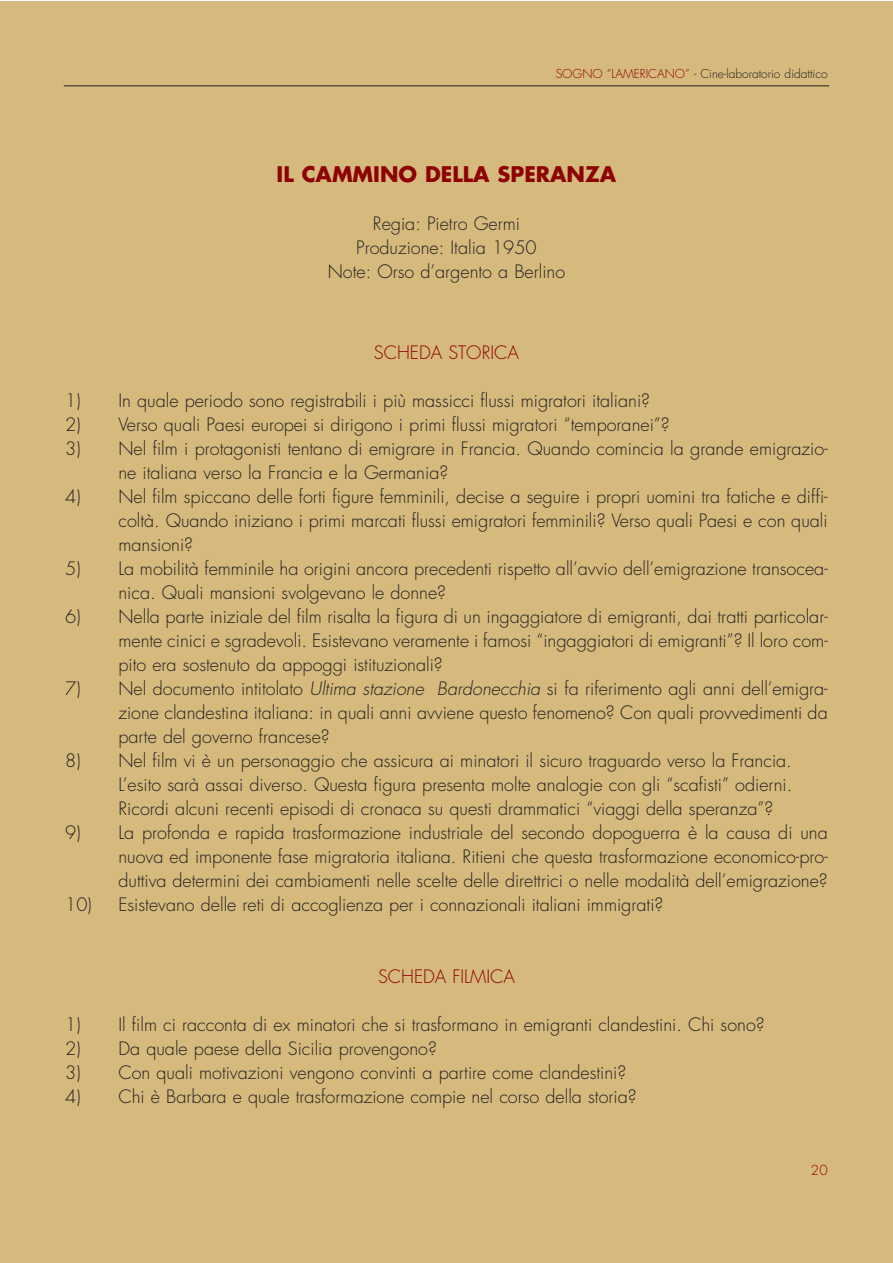
<style>
.page{position:relative;width:893px;height:1263px;background:#fff}
.page>*{position:absolute;margin:0;border:0;box-sizing:border-box;transform-origin:0 0}
.t1{font:700 21px "Futura";color:#8d0203}
.t2{font:300 18px/24px "Futura";color:#231f20;text-align:justify}
.t3{font:300 18px "Futura";color:#8d0203}
.t4{font:300 13.5px "Futura";color:#8d0203}
.t5{font:300 12px "Futura";color:#231f20}
.s1{color:#8d0203}
.s2{font-style:italic}
</style>
<div class="page">
<div style="left:0;top:1px;width:893px;height:1262px;background:#d5b97d"></div>
<hr style="left:64px;top:85px;width:765px;height:1px;background:#231f20">
<p class="t5" style="left:556px;top:68px;width:273px"><span class="s1">SOGNO “LAMERICANO”</span> - Cine-laboratorio didattico</p>
<p class="t1" style="left:277px;top:164px;width:341px">IL CAMMINO DELLA SPERANZA</p>
<p class="t2" style="left:328px;top:213px;width:239px;text-align:center">Regia: Pietro Germi<br>Produzione: Italia 1950<br>Note: Orso d’argento a Berlino</p>
<p class="t3" style="left:374px;top:344px;width:147px">SCHEDA STORICA</p>
<p class="t2" style="left:65px;top:390px;width:586px">1) In quale periodo sono registrabili i più massicci flussi migratori italiani?</p>
<p class="t2" style="left:65px;top:414px;width:606px">2) Verso quali Paesi europei si dirigono i primi flussi migratori “temporanei”?</p>
<p class="t2" style="left:118px;top:438px;width:711px;text-indent:-53px">3) Nel film i protagonisti tentano di emigrare in Francia. Quando comincia la grande emigrazio&shy;ne italiana verso la Francia e la Germania?</p>
<p class="t2" style="left:118px;top:486px;width:711px;text-indent:-53px">4) Nel film spiccano delle forti figure femminili, decise a seguire i propri uomini tra fatiche e diffi&shy;coltà. Quando iniziano i primi marcati flussi emigratori femminili? Verso quali Paesi e con quali mansioni?</p>
<p class="t2" style="left:118px;top:558px;width:711px;text-indent:-53px">5) La mobilità femminile ha origini ancora precedenti rispetto all’avvio dell’emigrazione transocea&shy;nica. Quali mansioni svolgevano le donne?</p>
<p class="t2" style="left:118px;top:606px;width:711px;text-indent:-53px">6) Nella parte iniziale del film risalta la figura di un ingaggiatore di emigranti, dai tratti particolar&shy;mente cinici e sgradevoli. Esistevano veramente i famosi “ingaggiatori di emigranti”? Il loro com&shy;pito era sostenuto da appoggi istituzionali?</p>
<p class="t2" style="left:118px;top:678px;width:711px;text-indent:-53px">7) Nel documento intitolato <span class="s2">Ultima stazione Bardonecchia</span> si fa riferimento agli anni dell’emigra&shy;zione clandestina italiana: in quali anni avviene questo fenomeno? Con quali provvedimenti da parte del governo francese?</p>
<p class="t2" style="left:118px;top:750px;width:675px;text-indent:-53px">8) Nel film vi è un personaggio che assicura ai minatori il sicuro traguardo verso la Francia.<br>L’esito sarà assai diverso. Questa figura presenta molte analogie con gli “scafisti” odierni.<br>Ricordi alcuni recenti episodi di cronaca su questi drammatici “viaggi della speranza”?</p>
<p class="t2" style="left:118px;top:822px;width:711px;text-indent:-53px">9) La profonda e rapida trasformazione industriale del secondo dopoguerra è la causa di una nuova ed imponente fase migratoria italiana. Ritieni che questa trasformazione economico-pro&shy;duttiva determini dei cambiamenti nelle scelte delle direttrici o nelle modalità dell’emigrazione?</p>
<p class="t2" style="left:65px;top:894px;width:600px">10) Esistevano delle reti di accoglienza per i connazionali italiani immigrati?</p>
<p class="t3" style="left:378px;top:968px;width:138px">SCHEDA FILMICA</p>
<p class="t2" style="left:65px;top:1014px;width:701px">1) Il film ci racconta di ex minatori che si trasformano in emigranti clandestini. Chi sono?</p>
<p class="t2" style="left:65px;top:1038px;width:373px">2) Da quale paese della Sicilia provengono?</p>
<p class="t2" style="left:65px;top:1062px;width:562px">3) Con quali motivazioni vengono convinti a partire come clandestini?</p>
<p class="t2" style="left:65px;top:1086px;width:573px">4) Chi è Barbara e quale trasformazione compie nel corso della storia?</p>
<p class="t4" style="left:811px;top:1163px;width:18px">20</p>
</div>
